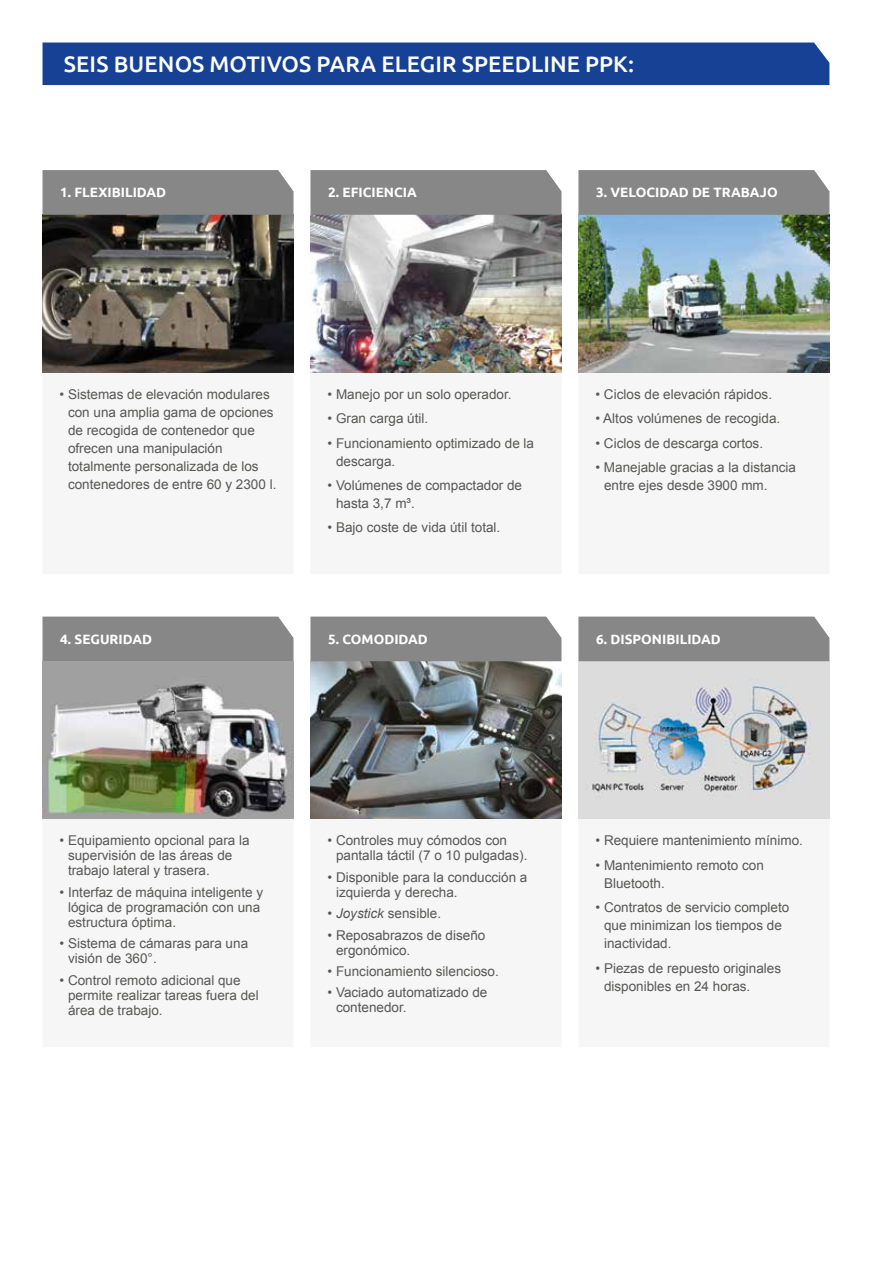
<style>
.page{position:relative;width:872px;height:1263px;background:#fff}
.page>*{position:absolute;margin:0;border:0;box-sizing:border-box;transform-origin:0 0}
.t1{font:500 22.5px "Ubuntu";letter-spacing:.005em;color:#fff}
.t2{font:13.5px/18px "Arial";color:#575756}
.t3{font:700 13.5px "Ubuntu";color:#fff}
.s1{font-style:italic}
</style>
<div class="page">
<div style="left:43px;top:43px;width:786px;height:42px;background:#164194"></div>
<img style="left:578px;top:661px;width:251px;height:158px">
<div style="left:578px;top:617px;width:251px;height:44px;background:#878787"></div>
<img style="left:310px;top:661px;width:251px;height:158px">
<div style="left:310px;top:617px;width:251px;height:44px;background:#878787"></div>
<img style="left:578px;top:215px;width:251px;height:157px">
<div style="left:578px;top:170px;width:251px;height:45px;background:#878787"></div>
<img style="left:43px;top:215px;width:250px;height:157px">
<div style="left:43px;top:170px;width:250px;height:45px;background:#878787"></div>
<img style="left:310px;top:215px;width:251px;height:157px">
<div style="left:43px;top:617px;width:250px;height:44px;background:#878787"></div>
<div style="left:310px;top:170px;width:251px;height:45px;background:#878787"></div>
<img style="left:43px;top:661px;width:250px;height:158px">
<h1 class="t1" style="left:64px;top:50px;width:572px">SEIS BUENOS MOTIVOS PARA ELEGIR SPEEDLINE PPK:</h1>
<p class="t3" style="left:60px;top:184px;width:107px">1. FLEXIBILIDAD</p>
<p class="t3" style="left:328px;top:184px;width:90px">2. EFICIENCIA</p>
<p class="t3" style="left:596px;top:184px;width:183px">3. VELOCIDAD DE TRABAJO</p>
<p class="t2" style="left:68px;top:385px;width:210px;text-indent:-9px">• Sistemas de elevación modulares con una amplia gama de opciones de recogida de contenedor que ofrecen una manipulación totalmente personalizada de los contenedores de entre 60 y 2300 l.</p>
<p class="t2" style="left:327px;top:385px;width:186px">• Manejo por un solo operador.</p>
<p class="t2" style="left:327px;top:410px;width:102px">• Gran carga útil.</p>
<p class="t2" style="left:336px;top:434px;width:200px;text-indent:-9px">• Funcionamiento optimizado de la descarga.</p>
<p class="t2" style="left:336px;top:476px;width:188px;text-indent:-9px">• Volúmenes de compactador de hasta 3,7 m³.</p>
<p class="t2" style="left:327px;top:519px;width:174px">• Bajo coste de vida útil total.</p>
<p class="t3" style="left:60px;top:631px;width:93px">4. SEGURIDAD</p>
<p class="t3" style="left:328px;top:631px;width:101px">5. COMODIDAD</p>
<p class="t2" style="left:595px;top:385px;width:178px">• Ciclos de elevación rápidos.</p>
<p class="t2" style="left:595px;top:410px;width:186px">• Altos volúmenes de recogida.</p>
<p class="t2" style="left:595px;top:434px;width:169px">• Ciclos de descarga cortos.</p>
<p class="t2" style="left:604px;top:458px;width:194px;text-indent:-9px">• Manejable gracias a la distancia entre ejes desde 3900 mm.</p>
<p class="t3" style="left:596px;top:631px;width:126px">6. DISPONIBILIDAD</p>
<p class="t2" style="left:68px;top:833px;width:183px;line-height:15px;text-indent:-9px">• Equipamiento opcional para la supervisión de las áreas de trabajo lateral y trasera.</p>
<p class="t2" style="left:68px;top:885px;width:197px;line-height:15px;text-indent:-9px">• Interfaz de máquina inteligente y lógica de programación con una estructura óptima.</p>
<p class="t2" style="left:68px;top:936px;width:182px;line-height:15px;text-indent:-9px">• Sistema de cámaras para una visión de 360°.</p>
<p class="t2" style="left:68px;top:972px;width:192px;line-height:15px;text-indent:-9px">• Control remoto adicional que permite realizar tareas fuera del área de trabajo.</p>
<p class="t2" style="left:336px;top:833px;width:193px;line-height:15px;text-indent:-9px">• Controles muy cómodos con pantalla táctil (7 o 10 pulgadas).</p>
<p class="t2" style="left:336px;top:870px;width:193px;line-height:15px;text-indent:-9px">• Disponible para la conducción a izquierda y derecha.</p>
<p class="t2" style="left:327px;top:904px;width:115px">• <span class="s1">Joystick</span> sensible.</p>
<p class="t2" style="left:336px;top:927px;width:151px;line-height:15px;text-indent:-9px">• Reposabrazos de diseño ergonómico.</p>
<p class="t2" style="left:327px;top:962px;width:173px">• Funcionamiento silencioso.</p>
<p class="t2" style="left:336px;top:985px;width:153px;line-height:15px;text-indent:-9px">• Vaciado automatizado de contenedor.</p>
<p class="t2" style="left:595px;top:832px;width:209px">• Requiere mantenimiento mínimo.</p>
<p class="t2" style="left:604px;top:856px;width:161px;text-indent:-9px">• Mantenimiento remoto con<br>Bluetooth.</p>
<p class="t2" style="left:604px;top:899px;width:187px;text-indent:-9px">• Contratos de servicio completo que minimizan los tiempos de inactividad.</p>
<p class="t2" style="left:604px;top:959px;width:179px;text-indent:-9px">• Piezas de repuesto originales disponibles en 24 horas.</p>
</div>
